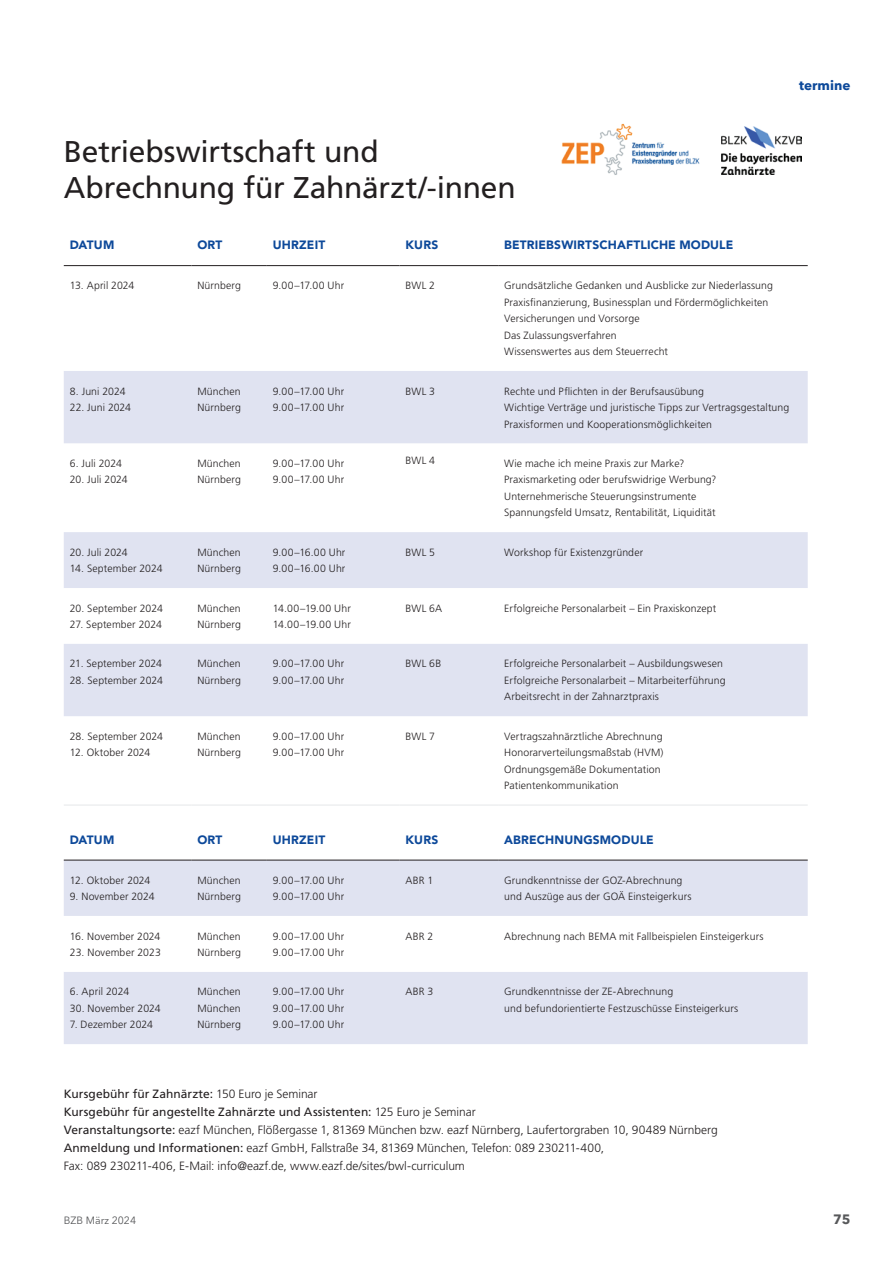
<style>
.page{position:relative;width:893px;height:1263px;background:#fff}
.page>*{position:absolute;margin:0;border:0;box-sizing:border-box;transform-origin:0 0}
.t1{font:30px/36px "Frutiger LT Std";letter-spacing:-.01em;color:#231f20}
.t2{font:700 13.5px "Avenir Next LT Pro";color:#0d499a}
.t3{font:700 13.5px "Avenir Next LT Pro";color:#57585a}
.t4{font:300 12px/18px "Frutiger LT Std";color:#231f20}
.t5{font:900 12px "Avenir LT Std";letter-spacing:.01em;color:#0d499a}
.t6{font:300 10.5px/16.5px "Frutiger LT Std";letter-spacing:.01em;color:#231f20}
.t7{font:10.5px "Avenir Next LT Pro";color:#57585a}
.s1{font-weight:400}
</style>
<div class="page">
<img style="left:561px;top:123px;width:139px;height:52px">
<img style="left:722px;top:127px;width:80px;height:48px">
<svg style="left:64px;top:371px;width:744px;height:345px;fill:#e0e3f1"></svg>
<hr style="left:64px;top:265px;width:127px;height:1px;background:#231f20">
<hr style="left:191px;top:265px;width:76px;height:1px;background:#231f20">
<hr style="left:267px;top:265px;width:132px;height:1px;background:#231f20">
<hr style="left:399px;top:265px;width:99px;height:1px;background:#231f20">
<hr style="left:498px;top:265px;width:310px;height:1px;background:#231f20">
<hr style="left:64px;top:805px;width:127px;height:1px;background:#e6e7e9">
<hr style="left:191px;top:805px;width:76px;height:1px;background:#e6e7e9">
<hr style="left:267px;top:805px;width:132px;height:1px;background:#e6e7e9">
<hr style="left:399px;top:805px;width:99px;height:1px;background:#e6e7e9">
<hr style="left:498px;top:805px;width:310px;height:1px;background:#e6e7e9">
<div style="left:64px;top:861px;width:744px;height:183px;background:#e0e3f1"></div>
<svg style="left:64px;top:916px;width:744px;height:56px"></svg>
<hr style="left:64px;top:860px;width:127px;height:1px;background:#231f20">
<hr style="left:191px;top:860px;width:76px;height:1px;background:#231f20">
<hr style="left:267px;top:860px;width:132px;height:1px;background:#231f20">
<hr style="left:399px;top:860px;width:99px;height:1px;background:#231f20">
<hr style="left:498px;top:860px;width:310px;height:1px;background:#231f20">
<p class="t2" style="left:799px;top:77px;width:53px">termine</p>
<h1 class="t1" style="left:64px;top:134px;width:453px">Betriebswirtschaft und<br>Abrechnung für Zahnärzt/-innen</h1>
<p class="t5" style="left:70px;top:238px;width:46px">DATUM</p>
<p class="t5" style="left:197px;top:238px;width:27px">ORT</p>
<p class="t5" style="left:273px;top:238px;width:54px">UHRZEIT</p>
<p class="t5" style="left:405px;top:238px;width:34px">KURS</p>
<p class="t5" style="left:504px;top:238px;width:231px">BETRIEBSWIRTSCHAFTLICHE MODULE</p>
<p class="t6" style="left:70px;top:277px;width:66px">13. April 2024</p>
<p class="t6" style="left:197px;top:277px;width:45px">Nürnberg</p>
<p class="t6" style="left:273px;top:277px;width:73px">9.00–17.00 Uhr</p>
<p class="t6" style="left:405px;top:277px;width:31px">BWL 2</p>
<p class="t6" style="left:504px;top:277px;width:270px">Grundsätzliche Gedanken und Ausblicke zur Niederlassung Praxisfinanzierung, Businessplan und Fördermöglichkeiten Versicherungen und Vorsorge<br>Das Zulassungsverfahren<br>Wissenswertes aus dem Steuerrecht</p>
<p class="t6" style="left:70px;top:383px;width:57px">8. Juni 2024</p>
<p class="t6" style="left:70px;top:399px;width:63px">22. Juni 2024</p>
<p class="t6" style="left:197px;top:383px;width:45px">München<br>Nürnberg</p>
<p class="t6" style="left:273px;top:383px;width:73px">9.00–17.00 Uhr<br>9.00–17.00 Uhr</p>
<p class="t6" style="left:405px;top:383px;width:31px">BWL 3</p>
<p class="t6" style="left:504px;top:383px;width:287px">Rechte und Pflichten in der Berufsausübung<br>Wichtige Verträge und juristische Tipps zur Vertragsgestaltung<br>Praxisformen und Kooperationsmöglichkeiten</p>
<p class="t6" style="left:70px;top:455px;width:54px">6. Juli 2024</p>
<p class="t6" style="left:70px;top:472px;width:59px">20. Juli 2024</p>
<p class="t6" style="left:70px;top:544px;width:59px">20. Juli 2024</p>
<p class="t6" style="left:70px;top:560px;width:94px">14. September 2024</p>
<p class="t6" style="left:70px;top:600px;width:95px">20. September 2024</p>
<p class="t6" style="left:70px;top:616px;width:94px">27. September 2024</p>
<p class="t6" style="left:70px;top:656px;width:94px">21. September 2024</p>
<p class="t6" style="left:70px;top:672px;width:95px">28. September 2024</p>
<p class="t6" style="left:70px;top:728px;width:95px">28. September 2024</p>
<p class="t6" style="left:70px;top:745px;width:82px">12. Oktober 2024</p>
<p class="t6" style="left:197px;top:455px;width:45px">München<br>Nürnberg</p>
<p class="t6" style="left:273px;top:455px;width:73px">9.00–17.00 Uhr<br>9.00–17.00 Uhr</p>
<p class="t6" style="left:405px;top:452px;width:31px">BWL 4</p>
<p class="t6" style="left:504px;top:455px;width:214px">Wie mache ich meine Praxis zur Marke?<br>Praxismarketing oder berufswidrige Werbung?<br>Unternehmerische Steuerungsinstrumente Spannungsfeld Umsatz, Rentabilität, Liquidität</p>
<p class="t6" style="left:197px;top:544px;width:45px">München<br>Nürnberg</p>
<p class="t6" style="left:273px;top:544px;width:74px">9.00–16.00 Uhr<br>9.00–16.00 Uhr</p>
<p class="t6" style="left:405px;top:544px;width:31px">BWL 5</p>
<p class="t6" style="left:504px;top:544px;width:141px">Workshop für Existenzgründer</p>
<p class="t6" style="left:197px;top:600px;width:45px">München<br>Nürnberg</p>
<p class="t6" style="left:273px;top:600px;width:80px">14.00–19.00 Uhr<br>14.00–19.00 Uhr</p>
<p class="t6" style="left:405px;top:600px;width:38px">BWL 6A</p>
<p class="t6" style="left:504px;top:600px;width:214px">Erfolgreiche Personalarbeit – Ein Praxiskonzept</p>
<p class="t6" style="left:197px;top:656px;width:45px">München<br>Nürnberg</p>
<p class="t6" style="left:273px;top:656px;width:73px">9.00–17.00 Uhr<br>9.00–17.00 Uhr</p>
<p class="t6" style="left:405px;top:656px;width:37px">BWL 6B</p>
<p class="t6" style="left:504px;top:656px;width:223px">Erfolgreiche Personalarbeit – Ausbildungswesen<br>Erfolgreiche Personalarbeit – Mitarbeiterführung<br>Arbeitsrecht in der Zahnarztpraxis</p>
<p class="t6" style="left:197px;top:728px;width:45px">München<br>Nürnberg</p>
<p class="t6" style="left:273px;top:728px;width:73px">9.00–17.00 Uhr<br>9.00–17.00 Uhr</p>
<p class="t6" style="left:405px;top:728px;width:31px">BWL 7</p>
<p class="t6" style="left:504px;top:728px;width:161px">Vertragszahnärztliche Abrechnung<br>Honorarverteilungsmaßstab (HVM)<br>Ordnungsgemäße Dokumentation<br>Patientenkommunikation</p>
<p class="t5" style="left:70px;top:832px;width:46px">DATUM</p>
<p class="t5" style="left:197px;top:832px;width:27px">ORT</p>
<p class="t5" style="left:273px;top:832px;width:54px">UHRZEIT</p>
<p class="t5" style="left:405px;top:832px;width:34px">KURS</p>
<p class="t5" style="left:504px;top:832px;width:151px">ABRECHNUNGSMODULE</p>
<p class="t6" style="left:70px;top:872px;width:82px">12. Oktober 2024</p>
<p class="t6" style="left:70px;top:888px;width:86px">9. November 2024</p>
<p class="t6" style="left:197px;top:872px;width:45px">München<br>Nürnberg</p>
<p class="t6" style="left:273px;top:872px;width:73px">9.00–17.00 Uhr<br>9.00–17.00 Uhr</p>
<p class="t6" style="left:405px;top:872px;width:29px">ABR 1</p>
<p class="t6" style="left:504px;top:872px;width:189px">Grundkenntnisse der GOZ-Abrechnung und Auszüge aus der GOÄ Einsteigerkurs</p>
<p class="t6" style="left:70px;top:928px;width:92px">16. November 2024</p>
<p class="t6" style="left:70px;top:944px;width:93px">23. November 2023</p>
<p class="t6" style="left:70px;top:984px;width:61px">6. April 2024</p>
<p class="t6" style="left:70px;top:1000px;width:92px">30. November 2024</p>
<p class="t6" style="left:70px;top:1017px;width:85px">7. Dezember 2024</p>
<p class="t6" style="left:197px;top:928px;width:45px">München<br>Nürnberg</p>
<p class="t6" style="left:273px;top:928px;width:73px">9.00–17.00 Uhr<br>9.00–17.00 Uhr</p>
<p class="t6" style="left:405px;top:928px;width:29px">ABR 2</p>
<p class="t6" style="left:504px;top:928px;width:261px">Abrechnung nach BEMA mit Fallbeispielen Einsteigerkurs</p>
<p class="t6" style="left:197px;top:984px;width:45px;text-align:justify">München München Nürnberg</p>
<p class="t6" style="left:273px;top:984px;width:73px;text-align:justify">9.00–17.00 Uhr 9.00–17.00 Uhr 9.00–17.00 Uhr</p>
<p class="t6" style="left:405px;top:984px;width:29px">ABR 3</p>
<p class="t6" style="left:504px;top:984px;width:236px">Grundkenntnisse der ZE-Abrechnung<br>und befundorientierte Festzuschüsse Einsteigerkurs</p>
<p class="t4" style="left:64px;top:1085px;width:656px"><span class="s1">Kursgebühr für Zahnärzte:</span> 150 Euro je Seminar<br><span class="s1">Kursgebühr für angestellte Zahnärzte und Assistenten:</span> 125 Euro je Seminar<br><span class="s1">Veranstaltungsorte:</span> eazf München, Flößergasse 1, 81369 München bzw. eazf Nürnberg, Laufertorgraben 10, 90489 Nürnberg <span class="s1">Anmeldung und Informationen:</span> eazf GmbH, Fallstraße 34, 81369 München, Telefon: 089 230211-400,<br>Fax: 089 230211-406, E-Mail: info@eazf.de, www.eazf.de/sites/bwl-curriculum</p>
<p class="t7" style="left:64px;top:1214px;width:74px">BZB März 2024</p>
<p class="t3" style="left:833px;top:1211px;width:19px">75</p>
</div>
